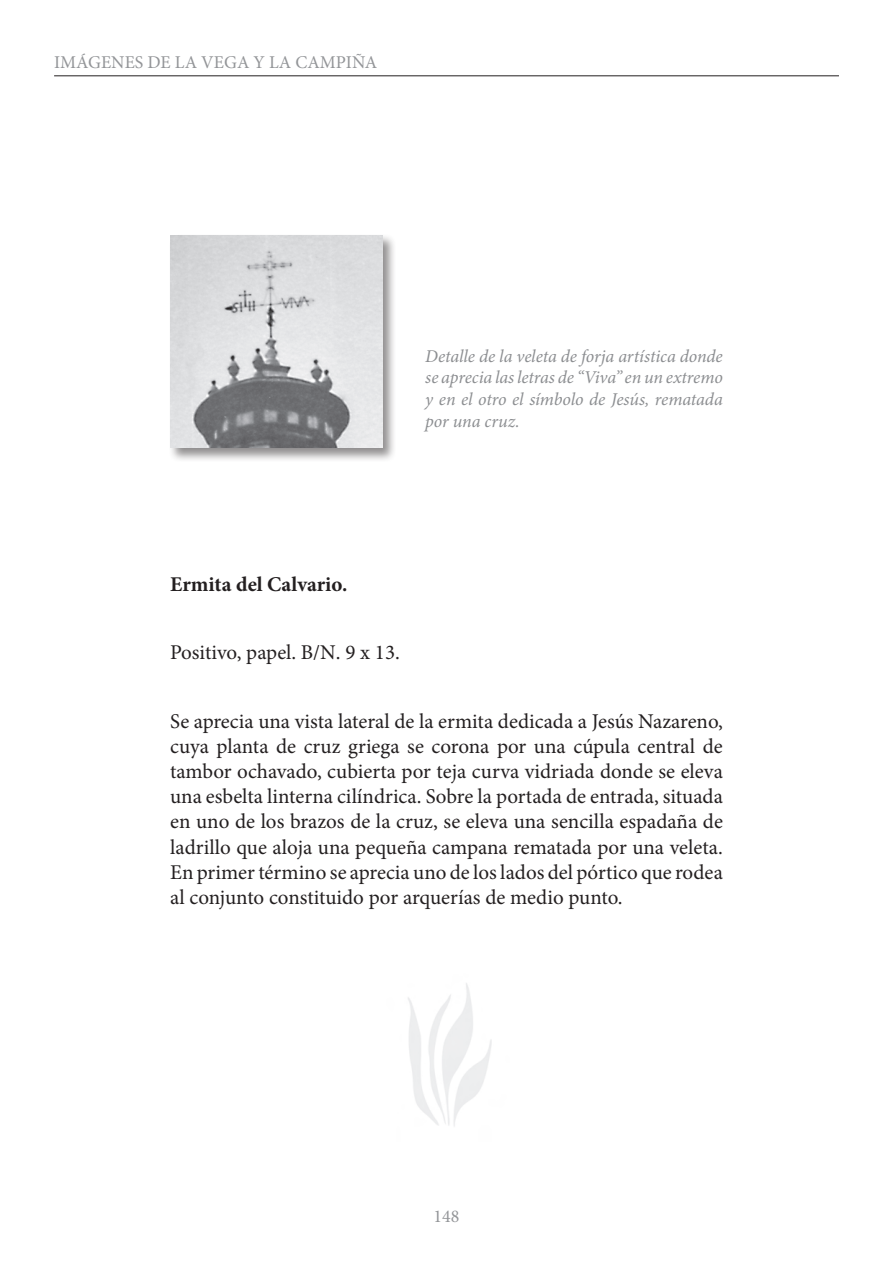
<style>
.page{position:relative;width:893px;height:1263px;background:#fff}
.page>*{position:absolute;margin:0;border:0;box-sizing:border-box;transform-origin:0 0}
.Normal_copy2{font:21px/25.2px "Minion Pro";color:#231f20;text-align:justify}
.Normal_copy2-2{font:700 21px "Minion Pro";color:#231f20}
.Paragraph_Style_1{font:italic 18px/21.6px "Minion Pro";letter-spacing:-.01em;color:#8c8e91;text-align:justify}
.t1{font:18px "Minion Pro";color:#939598}
</style>
<div class="page">
<hr style="left:54px;top:75px;width:785px;height:1px;background:#231f20">
<div style="left:168px;top:233px;width:236px;height:236px;background:#231f20;opacity:.5"></div>
<img style="left:170px;top:235px;width:213px;height:213px">
<p class="t1" style="left:54px;top:50px;width:325px">IMÁGENES DE LA VEGA Y LA CAMPIÑA</p>
<p class="Paragraph_Style_1" style="left:425px;top:345px;width:299px">Detalle de la veleta de forja artística donde se aprecia las letras de “Viva” en un extremo y en el otro el símbolo de Jesús, rematada por una cruz.</p>
<p class="Normal_copy2-2" style="left:170px;top:569px;width:179px">Ermita del Calvario.</p>
<p class="Normal_copy2" style="left:170px;top:640px;width:231px">Positivo, papel. B/N. 9 x 13.</p>
<p class="Normal_copy2" style="left:170px;top:708px;width:554px">Se aprecia una vista lateral de la ermita dedicada a Jesús Nazareno, cuya planta de cruz griega se corona por una cúpula central de tambor ochavado, cubierta por teja curva vidriada donde se eleva una esbelta linterna cilíndrica. Sobre la portada de entrada, situada en uno de los brazos de la cruz, se eleva una sencilla espadaña de ladrillo que aloja una pequeña campana rematada por una veleta.<br>En primer término se aprecia uno de los lados del pórtico que rodea al conjunto constituido por arquerías de medio punto.</p>
<p class="t1" style="left:433px;top:1204px;width:27px">148</p>
</div>
